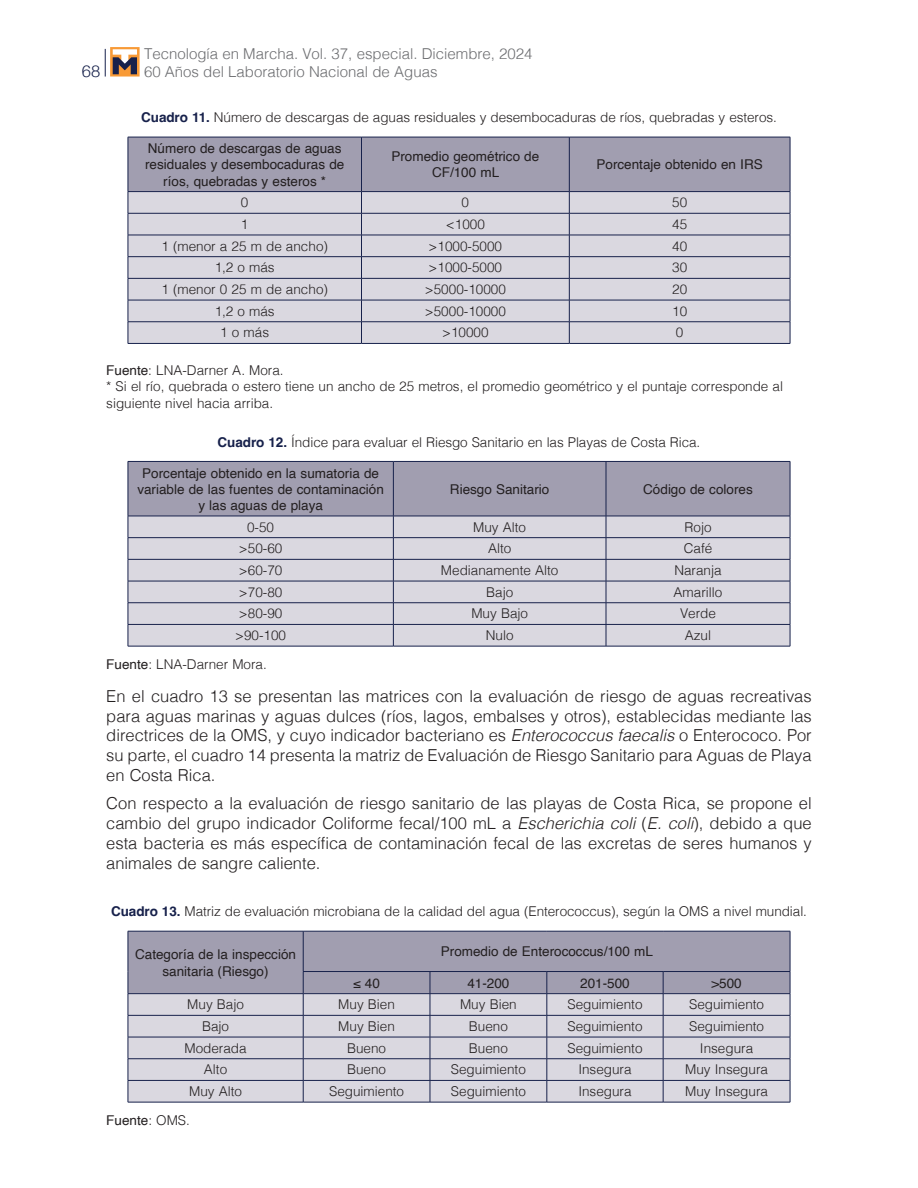
<style>
.page{position:relative;width:918px;height:1188px;background:#fff}
.page>*{position:absolute;margin:0;border:0;box-sizing:border-box;transform-origin:0 0}
.t1{font:300 16.5px/19.8px "Helvetica";color:#231f20;text-align:justify}
.t2{font:300 16.5px "Helvetica Neue";color:#17214b}
.t3{font:300 15px "Helvetica";color:#6c6d70}
.t4{font:300 13.5px/16.2px "Helvetica";color:#231f20}
.t5{font:13.5px/16.2px "Helvetica";color:#231f20;text-align:center}
.s1{font-weight:700;color:#17214b}
.s2{font-weight:400}
.s3{font-style:italic}
.s4{font-weight:300}
</style>
<div class="page">
<svg style="left:105px;top:49px;width:1px;height:28px"></svg>
<svg style="left:110px;top:47px;width:30px;height:30px"></svg>
<svg style="left:113px;top:49px;width:24px;height:25px"></svg>
<svg style="left:128px;top:137px;width:663px;height:206px"></svg>
<hr style="left:128px;top:343px;width:234px;height:1px;background:#17214b">
<hr style="left:362px;top:343px;width:207px;height:1px;background:#17214b">
<hr style="left:569px;top:343px;width:221px;height:1px;background:#17214b">
<svg style="left:128px;top:461px;width:663px;height:185px"></svg>
<hr style="left:128px;top:646px;width:265px;height:1px;background:#17214b">
<hr style="left:393px;top:646px;width:213px;height:1px;background:#17214b">
<hr style="left:606px;top:646px;width:184px;height:1px;background:#17214b">
<svg style="left:128px;top:931px;width:663px;height:171px"></svg>
<hr style="left:128px;top:1102px;width:175px;height:1px;background:#17214b">
<hr style="left:303px;top:1102px;width:127px;height:1px;background:#17214b">
<hr style="left:430px;top:1102px;width:117px;height:1px;background:#17214b">
<hr style="left:547px;top:1102px;width:116px;height:1px;background:#17214b">
<hr style="left:663px;top:1102px;width:127px;height:1px;background:#17214b">
<p class="t3" style="left:144px;top:40px;width:390px">Tecnología en Marcha. Vol. 37, especial. Diciembre, 2024</p>
<p class="t2" style="left:82px;top:57px;width:20px">68</p>
<p class="t3" style="left:144px;top:58px;width:295px">60 Años del Laboratorio Nacional de Aguas</p>
<p class="t4" style="left:141px;top:109px;width:637px"><span class="s1">Cuadro 11.</span> Número de descargas de aguas residuales y desembocaduras de ríos, quebradas y esteros.</p>
<p class="t5" style="left:145px;top:141px;width:201px">Número de descargas de aguas residuales y desembocaduras de ríos, quebradas y esteros *</p>
<p class="t5" style="left:391px;top:149px;width:149px">Promedio geométrico de<br>CF/100 mL</p>
<p class="t5" style="left:597px;top:157px;width:168px">Porcentaje obtenido en IRS</p>
<p class="t4" style="left:241px;top:193px;width:9px">0</p>
<p class="t4" style="left:462px;top:193px;width:9px">0</p>
<p class="t4" style="left:672px;top:193px;width:17px">50</p>
<p class="t4" style="left:241px;top:215px;width:9px">1</p>
<p class="t4" style="left:446px;top:215px;width:40px">&lt;1000</p>
<p class="t4" style="left:672px;top:215px;width:17px">45</p>
<p class="t4" style="left:161px;top:237px;width:168px">1 (menor a 25 m de ancho)</p>
<p class="t4" style="left:429px;top:237px;width:75px">&gt;1000-5000</p>
<p class="t4" style="left:672px;top:237px;width:17px">40</p>
<p class="t4" style="left:215px;top:259px;width:62px">1,2 o más</p>
<p class="t4" style="left:429px;top:259px;width:75px">&gt;1000-5000</p>
<p class="t4" style="left:672px;top:259px;width:17px">30</p>
<p class="t4" style="left:161px;top:280px;width:168px">1 (menor 0 25 m de ancho)</p>
<p class="t4" style="left:425px;top:280px;width:82px">&gt;5000-10000</p>
<p class="t4" style="left:672px;top:280px;width:17px">20</p>
<p class="t4" style="left:215px;top:302px;width:62px">1,2 o más</p>
<p class="t4" style="left:425px;top:302px;width:82px">&gt;5000-10000</p>
<p class="t4" style="left:672px;top:302px;width:17px">10</p>
<p class="t4" style="left:220px;top:324px;width:50px">1 o más</p>
<p class="t4" style="left:442px;top:324px;width:48px">&gt;10000</p>
<p class="t4" style="left:676px;top:324px;width:9px">0</p>
<p class="t4" style="left:106px;top:361px;width:678px"><span class="s2">Fuente</span>: LNA-Darner A. Mora.<br>* Si el río, quebrada o estero tiene un ancho de 25 metros, el promedio geométrico y el puntaje corresponde al siguiente nivel hacia arriba.</p>
<p class="t4" style="left:218px;top:433px;width:484px"><span class="s1">Cuadro 12.</span> Índice para evaluar el Riesgo Sanitario en las Playas de Costa Rica.</p>
<p class="t5" style="left:137px;top:465px;width:248px">Porcentaje obtenido en la sumatoria de variable de las fuentes de contaminación y las aguas de playa</p>
<p class="t5" style="left:450px;top:481px;width:101px">Riesgo Sanitario</p>
<p class="t5" style="left:643px;top:481px;width:111px">Código de colores</p>
<p class="t4" style="left:247px;top:518px;width:29px">0-50</p>
<p class="t4" style="left:473px;top:518px;width:54px">Muy Alto</p>
<p class="t4" style="left:685px;top:518px;width:29px">Rojo</p>
<p class="t4" style="left:239px;top:540px;width:45px">&gt;50-60</p>
<p class="t4" style="left:488px;top:540px;width:25px">Alto</p>
<p class="t4" style="left:684px;top:540px;width:30px">Café</p>
<p class="t4" style="left:239px;top:561px;width:45px">&gt;60-70</p>
<p class="t4" style="left:441px;top:561px;width:119px">Medianamente Alto</p>
<p class="t4" style="left:674px;top:561px;width:49px">Naranja</p>
<p class="t4" style="left:239px;top:583px;width:45px">&gt;70-80</p>
<p class="t4" style="left:486px;top:583px;width:29px">Bajo</p>
<p class="t4" style="left:674px;top:583px;width:50px">Amarillo</p>
<p class="t4" style="left:239px;top:605px;width:45px">&gt;80-90</p>
<p class="t4" style="left:471px;top:605px;width:58px">Muy Bajo</p>
<p class="t4" style="left:680px;top:605px;width:38px">Verde</p>
<p class="t4" style="left:235px;top:626px;width:52px">&gt;90-100</p>
<p class="t4" style="left:486px;top:626px;width:29px">Nulo</p>
<p class="t4" style="left:685px;top:626px;width:28px">Azul</p>
<p class="t4" style="left:106px;top:655px;width:162px"><span class="s2">Fuente</span>: LNA-Darner Mora.</p>
<p class="t1" style="left:106px;top:685px;width:707px">En el cuadro 13 se presentan las matrices con la evaluación de riesgo de aguas recreativas para aguas marinas y aguas dulces (ríos, lagos, embalses y otros), establecidas mediante las directrices de la OMS, y cuyo indicador bacteriano es <span class="s3">Enterococcus faecalis</span> o Enterococo. Por su parte, el cuadro 14 presenta la matriz de Evaluación de Riesgo Sanitario para Aguas de Playa en Costa Rica.</p>
<p class="t1" style="left:106px;top:792px;width:707px">Con respecto a la evaluación de riesgo sanitario de las playas de Costa Rica, se propone el cambio del grupo indicador Coliforme fecal/100 mL a <span class="s3">Escherichia coli</span> (<span class="s3">E. coli</span>), debido a que esta bacteria es más específica de contaminación fecal de las excretas de seres humanos y animales de sangre caliente.</p>
<p class="t4" style="left:111px;top:903px;width:697px"><span class="s1">Cuadro 13.</span> Matriz de evaluación microbiana de la calidad del agua (Enterococcus), según la OMS a nivel mundial.</p>
<p class="t5" style="left:135px;top:947px;width:162px">Categoría de la inspección sanitaria (Riesgo)</p>
<p class="t5" style="left:441px;top:944px;width:213px">Promedio de Enterococcus/100 mL</p>
<p class="t5" style="left:353px;top:975px;width:28px">≤ 40</p>
<p class="t5" style="left:467px;top:975px;width:44px">41-200</p>
<p class="t5" style="left:580px;top:975px;width:51px">201-500</p>
<p class="t5" style="left:711px;top:975px;width:32px">&gt;500</p>
<p class="t4" style="left:187px;top:996px;width:58px">Muy Bajo</p>
<p class="t4" style="left:338px;top:996px;width:58px">Muy Bien</p>
<p class="t4" style="left:460px;top:996px;width:58px">Muy Bien</p>
<p class="t4" style="left:567px;top:996px;width:77px">Seguimiento</p>
<p class="t4" style="left:689px;top:996px;width:77px">Seguimiento</p>
<p class="t4" style="left:202px;top:1017px;width:29px">Bajo</p>
<p class="t4" style="left:338px;top:1017px;width:58px">Muy Bien</p>
<p class="t4" style="left:469px;top:1017px;width:41px">Bueno</p>
<p class="t4" style="left:567px;top:1017px;width:77px">Seguimiento</p>
<p class="t4" style="left:689px;top:1017px;width:77px">Seguimiento</p>
<p class="t4" style="left:184px;top:1039px;width:64px">Moderada</p>
<p class="t4" style="left:347px;top:1039px;width:41px">Bueno</p>
<p class="t4" style="left:469px;top:1039px;width:41px">Bueno</p>
<p class="t4" style="left:567px;top:1039px;width:77px">Seguimiento</p>
<p class="t4" style="left:700px;top:1039px;width:55px">Insegura</p>
<p class="t4" style="left:204px;top:1061px;width:25px">Alto</p>
<p class="t4" style="left:347px;top:1061px;width:41px">Bueno</p>
<p class="t4" style="left:451px;top:1061px;width:77px">Seguimiento</p>
<p class="t4" style="left:578px;top:1061px;width:55px">Insegura</p>
<p class="t4" style="left:685px;top:1061px;width:84px">Muy Insegura</p>
<p class="t4" style="left:189px;top:1082px;width:54px">Muy Alto</p>
<p class="t4" style="left:329px;top:1082px;width:77px">Seguimiento</p>
<p class="t4" style="left:451px;top:1082px;width:77px">Seguimiento</p>
<p class="t4" style="left:578px;top:1082px;width:55px">Insegura</p>
<p class="t4" style="left:685px;top:1082px;width:84px">Muy Insegura</p>
<p class="t5" style="left:106px;top:1113px;width:85px">Fuente<span class="s4">: OMS.</span></p>
</div>
